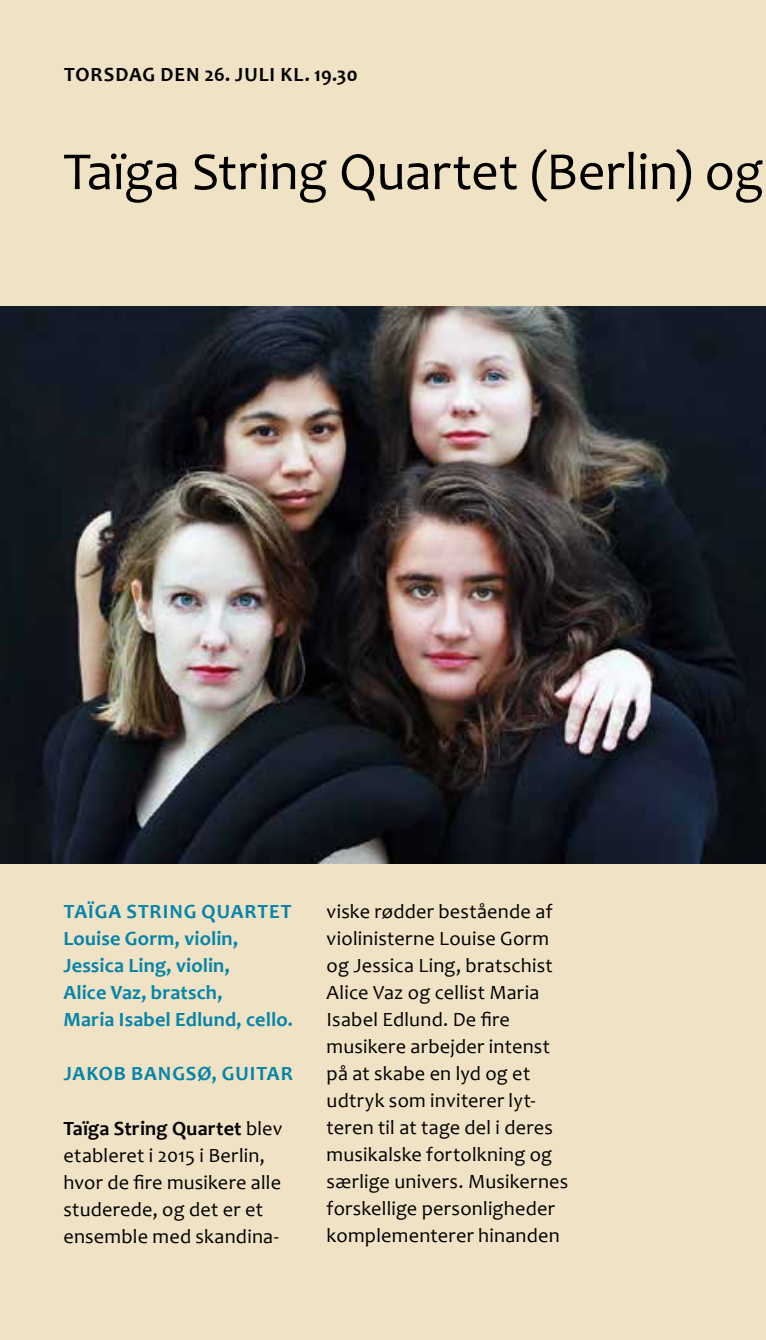
<style>
.page{position:relative;width:766px;height:1340px;background:#fff}
.page>*{position:absolute;margin:0;border:0;box-sizing:border-box;transform-origin:0 0}
.t1{font:54px "Candara";letter-spacing:-.005em;color:#000}
.t2{font:20.25px/27px "Candara";letter-spacing:.01em;color:#000}
.t3{font:700 20.25px/27px "Candara";letter-spacing:.01em;color:#0584aa}
.t4{font:700 20.25px "Candara";letter-spacing:.05em;color:#000}
.t5{font:700 20.25px "Candara";letter-spacing:.045em;color:#0584aa}
.s1{font-weight:700}
</style>
<div class="page">
<div style="left:0;top:0;width:765px;height:1339px;background:#f0e2c4"></div>
<img style="left:0;top:306px;width:765px;height:557px">
<p class="t4" style="left:64px;top:62px;width:295px">TORSDAG DEN 26. JULI KL. 19.30</p>
<h1 class="t1" style="left:63px;top:138px;width:701px">Taïga String Quartet (Berlin) og</h1>
<p class="t3" style="left:63px;top:898px;width:231px">TAÏGA STRING QUARTET<br>Louise Gorm, violin,<br>Jessica Ling, violin,<br>Alice Vaz, bratsch,<br>Maria Isabel Edlund, cello.</p>
<p class="t5" style="left:64px;top:1061px;width:230px">JAKOB BANGSØ, GUITAR</p>
<p class="t2" style="left:63px;top:1114px;width:220px"><span class="s1">Taïga String Quartet</span> blev etableret i 2015 i Berlin, hvor de fire musikere alle studerede, og det er et ensemble med skandina-</p>
<p class="t2" style="left:326px;top:898px;width:243px">viske rødder bestående af violinisterne Louise Gorm og Jessica Ling, bratschist<br>Alice Vaz og cellist Maria<br>Isabel Edlund. De fire musikere arbejder intenst på at skabe en lyd og et udtryk som inviterer lyt&shy;teren til at tage del i deres musikalske fortolkning og særlige univers. Musikernes forskellige personligheder komplementerer hinanden</p>
</div>
